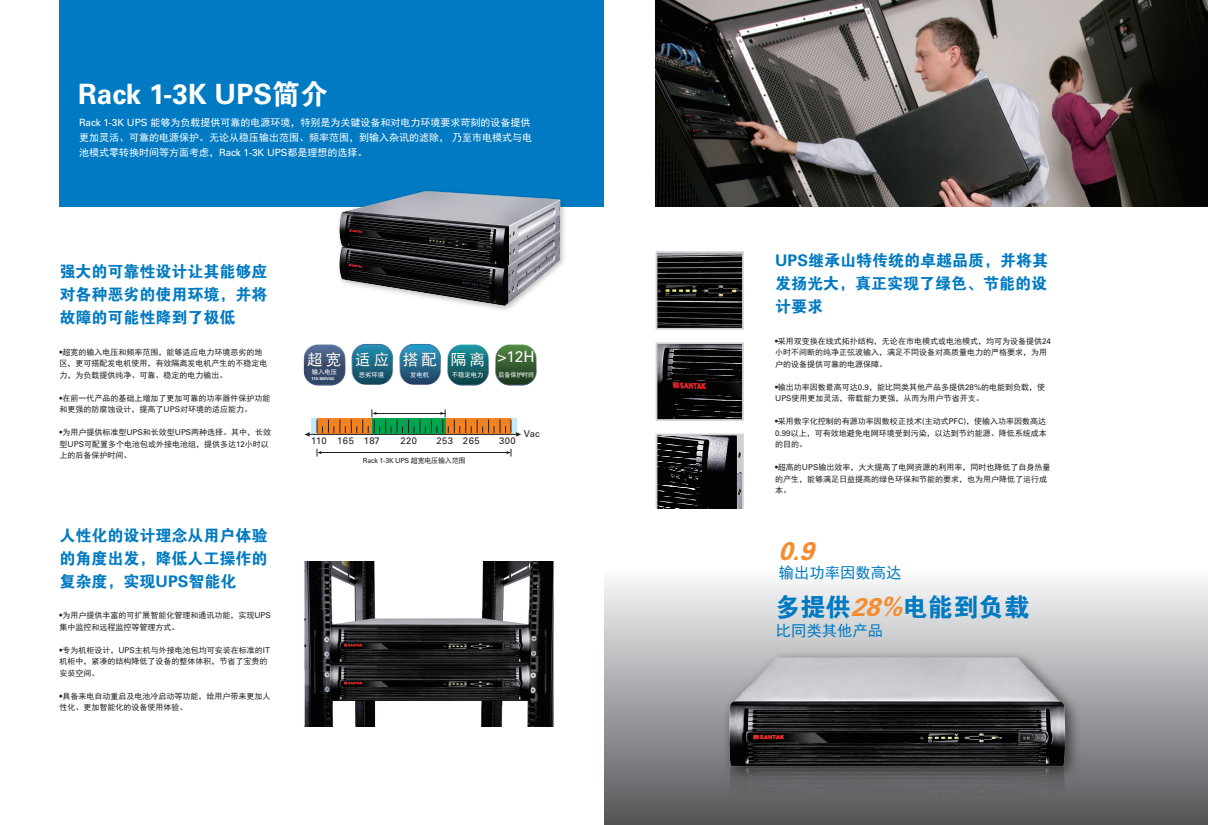
<style>
.page{position:relative;width:1208px;height:825px;background:#fff}
.page>*{position:absolute;margin:0;border:0;box-sizing:border-box;transform-origin:0 0}
.t1{font:700 28px "Univers";color:#fff}
.t2{font:25.5px "FZDHTJW GB1 0";color:#007ac2}
.t3{font:italic 700 25.5px "Univers";color:#f68c2e}
.t4{font:16px/23px "FZDHTJW GB1 0";color:#007ac2;text-align:justify}
.t5{font:15.5px "Sim Hei";letter-spacing:.2em;color:#fff}
.t6{font:15.3px "Sim Hei";color:#007ac2}
.t7{font:10px/15px "Sim Hei";color:#fff}
.t8{font:9.4px "Univers";letter-spacing:.055em;color:#231f20}
.t9{font:8px/11.5px "Sim Hei";color:#231f20}
.t10{font:7px "Univers";letter-spacing:-.025em;color:#231f20}
.t11{font:6.3px "Sim Hei";color:#fff}
.t12{font:6.3px "Sim Hei";color:#fff;scale:.94 1}
.t13{font:700 4px "Univers";color:#fff}
.s1{font-family:"FZDHTJW GB1 0";font-weight:400}
.s2{font-family:"Univers"}
.s3{font-family:"Univers";font-weight:700}
.s4{font-family:"Sim Hei"}
.s5{font-family:"Univers";font-weight:700;font-style:italic;color:#f68c2e}
</style>
<div class="page">
<img style="left:303px;top:344px;width:26px;height:42px">
<img style="left:329px;top:343px;width:48px;height:43px">
<img style="left:377px;top:343px;width:48px;height:42px">
<img style="left:425px;top:343px;width:47px;height:43px">
<img style="left:472px;top:344px;width:65px;height:42px">
<img style="left:655px;top:0;width:553px;height:207px">
<div style="left:604px;top:536px;width:604px;height:289px;background:linear-gradient(to bottom,#fff,#535458)"></div>
<div style="left:60px;top:0;width:544px;height:207px;background:#007ac2"></div>
<img style="left:304px;top:561px;width:250px;height:165px">
<img style="left:339px;top:190px;width:226px;height:120px">
<img style="left:658px;top:254px;width:83px;height:73px">
<div style="left:655px;top:251px;width:89px;height:79px;border:2px solid #d1d2d4"></div>
<img style="left:658px;top:345px;width:83px;height:73px">
<div style="left:655px;top:342px;width:89px;height:79px;border:2px solid #d1d2d4"></div>
<svg style="left:655px;top:434px;width:89px;height:75px;background:#39393b"></svg>
<hr style="left:672px;top:389px;width:17px;height:4px;background:#030303">
<img style="left:709px;top:644px;width:370px;height:105px">
<img style="left:709px;top:749px;width:370px;height:76px">
<svg style="left:311px;top:419px;width:6px;height:15px"></svg>
<hr style="left:307px;top:434px;width:211px;height:1px;background:#231f20">
<svg style="left:304px;top:432px;width:6px;height:5px"></svg>
<hr style="left:319px;top:452px;width:190px;height:1px;background:#231f20">
<svg style="left:317px;top:449px;width:4px;height:8px"></svg>
<svg style="left:507px;top:449px;width:5px;height:8px"></svg>
<svg style="left:317px;top:409px;width:204px;height:28px"></svg>
<h1 class="t1" style="left:78px;top:78px;width:251px">Rack 1-3K UPS<span class="s1">简介</span></h1>
<p class="t7" style="left:79px;top:115px;width:454px"><span class="s2">Rack 1-3K UPS</span> 能够为负载提供可靠的电源环境，特别是为关键设备和对电力环境要求苛刻的设备提供更加灵活、可靠的电源保护。无论从稳压输出范围、频率范围，到输入杂讯的滤除，乃至市电模式与电池模式零转换时间等方面考虑，<span class="s2">Rack 1-3K UPS</span>都是理想的选择。</p>
<h3 class="t4" style="left:60px;top:261px;width:209px">强大的可靠性设计让其能够应对各种恶劣的使用环境，并将故障的可能性降到了极低</h3>
<p class="t9" style="left:60px;top:346px;width:209px"><span class="s2">•</span>超宽的输入电压和频率范围，能够适应电力环境恶劣的地区，更可搭配发电机使用，有效隔离发电机产生的不稳定电力，为负载提供纯净、可靠、稳定的电力输出。</p>
<p class="t9" style="left:60px;top:392px;width:212px"><span class="s2">•</span>在前一代产品的基础上增加了更加可靠的功率器件保护功能和更强的防腐蚀设计，提高了<span class="s2">UPS</span>对环境的适应能力。</p>
<p class="t9" style="left:60px;top:427px;width:213px"><span class="s2">•</span>为用户提供标准型<span class="s2">UPS</span>和长效型<span class="s2">UPS</span>两种选择。其中，长效型<span class="s2">UPS</span>可配置多个电池包或外接电池组，提供多达<span class="s2">12</span>小时以上的后备保护时间。</p>
<h3 class="t4" style="left:60px;top:524px;width:209px">人性化的设计理念从用户体验的角度出发，降低人工操作的复杂度，实现<span class="s3">UPS</span>智能化</h3>
<p class="t9" style="left:60px;top:610px;width:213px"><span class="s2">•</span>为用户提供丰富的可扩展智能化管理和通讯功能，实现<span class="s2">UPS</span>集中监控和远程监控等管理方式。</p>
<p class="t9" style="left:60px;top:644px;width:212px"><span class="s2">•</span>专为机柜设计，<span class="s2">UPS</span>主机与外接电池包均可安装在标准的<span class="s2">IT</span>机柜中，紧凑的结构降低了设备的整体体积，节省了宝贵的安装空间。</p>
<p class="t9" style="left:60px;top:690px;width:212px"><span class="s2">•</span>具备来电自动重启及电池冷启动等功能，给用户带来更加人性化、更加智能化的设备使用体验。</p>
<h3 class="t5" style="left:307px;top:351px;width:229px">超宽 适应 搭配 隔离 <sup>&gt;12H</sup></h3>
<p class="t11" style="left:312px;top:368px;width:27px">输入电压</p>
<p class="t11" style="left:359px;top:372px;width:27px">恶劣环境</p>
<p class="t11" style="left:410px;top:372px;width:21px">发电机</p>
<p class="t11" style="left:452px;top:372px;width:33px">不稳定电力</p>
<p class="t12" style="left:498px;top:372px;width:40px">后备保护时间</p>
<p class="t13" style="left:311px;top:377px;width:25px">110-300VAC</p>
<p class="t8" style="left:337px;top:435px;width:44px">165 187</p>
<p class="t8" style="left:400px;top:435px;width:18px">220</p>
<p class="t8" style="left:436px;top:435px;width:45px">253 265</p>
<p class="t8" style="left:311px;top:435px;width:17px">110</p>
<p class="t8" style="left:499px;top:435px;width:18px">300</p>
<p class="t10" style="left:363px;top:456px;width:104px">Rack 1-3K UPS <span class="s4">超宽电压输入范围</span></p>
<p class="t8" style="left:524px;top:428px;width:18px">Vac</p>
<h3 class="t4" style="left:775px;top:250px;width:274px"><span class="s3">UPS</span>继承山特传统的卓越品质，并将其发扬光大，真正实现了绿色、节能的设计要求</h3>
<p class="t9" style="left:775px;top:335px;width:277px"><span class="s2">•</span>采用双变换在线式拓扑结构，无论在市电模式或电池模式，均可为设备提供<span class="s2">24</span>小时不间断的纯净正弦波输入，满足不同设备对高质量电力的严格要求，为用户的设备提供可靠的电源保障。</p>
<p class="t9" style="left:775px;top:381px;width:271px"><span class="s2">•</span>输出功率因数最高可达<span class="s2">0.9</span>，能比同类其他产品多提供<span class="s2">28%</span>的电能到负载，使<br><span class="s2">UPS</span>使用更加灵活，带载能力更强，从而为用户节省开支。</p>
<p class="t9" style="left:775px;top:416px;width:273px;text-align:justify"><span class="s2">•</span>采用数字化控制的有源功率因数校正技术<span class="s2">(</span>主动式<span class="s2">PFC)</span>，使输入功率因数高达<span class="s2">0.99</span>以上，可有效地避免电网环境受到污染，以达到节约能源、降低系统成本的目的。</p>
<p class="t9" style="left:775px;top:462px;width:277px"><span class="s2">•</span>超高的<span class="s2">UPS</span>输出效率，大大提高了电网资源的利用率，同时也降低了自身热量的产生，能够满足日益提高的绿色环保和节能的要求，也为用户降低了运行成本。</p>
<h2 class="t3" style="left:778px;top:536px;width:45px">0.9</h2>
<h3 class="t6" style="left:779px;top:565px;width:124px">输出功率因数高达</h3>
<h2 class="t2" style="left:774px;top:593px;width:257px">多提供<span class="s5">28%</span>电能到负载</h2>
<h3 class="t6" style="left:776px;top:623px;width:109px">比同类其他产品</h3>
</div>
